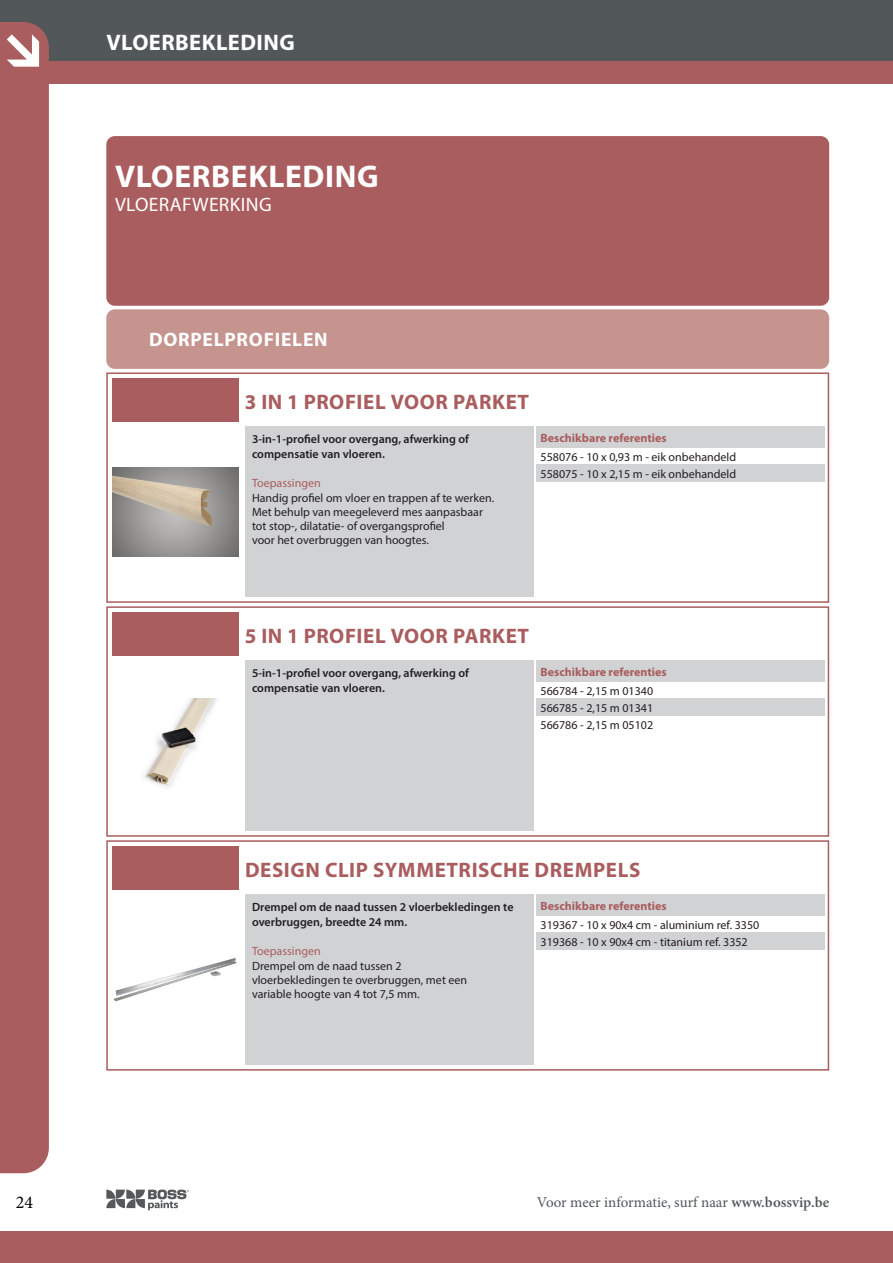
<style>
.page{position:relative;width:893px;height:1263px;background:#fff}
.page>*{position:absolute;margin:0;border:0;box-sizing:border-box;transform-origin:0 0}
._03_title_big_bloc{font:700 31.5px "Myriad Pro";letter-spacing:.02em;color:#fff}
.t1{font:700 22.5px "Myriad Pro";letter-spacing:.02em;color:#fff}
._03_productname_titl{font:700 21px "Myriad Pro";letter-spacing:.03em;color:#a95d5e}
._02_subtitle_single{font:700 19.5px "Myriad Pro";letter-spacing:.04em;color:#fff}
._02_subtitle_big_blo{font:19.5px "Myriad Pro";letter-spacing:.02em;color:#fff}
.t2{font:18px "Minion Pro";color:#000}
.t3{font:15px "Minion Pro";color:#52575a}
._01_bodytext_table{font:12px/14.2px "Myriad Pro";color:#231f20}
._01_product_beschrij{font:600 12px/15px "Myriad Pro";color:#231f20}
._01_body_table_color{font:12px "Myriad Pro";color:#231f20}
._02_subtitles_table{font:700 12px "Myriad Pro";color:#a95d5e}
.s1{color:#a95d5e}
.s2{font-weight:600}
</style>
<div class="page">
<div style="left:0;top:0;width:893px;height:71px;background:#52575a"></div>
<svg style="left:106px;top:1189px;width:83px;height:21px"></svg>
<div style="left:0;top:22px;width:49px;height:1151px;background:#a95d5e"></div>
<div style="left:0;top:1231px;width:893px;height:32px;background:#a95d5e"></div>
<div style="left:0;top:61px;width:893px;height:22px;background:#a95d5e"></div>
<div style="left:7px;top:30px;width:34px;height:42px;background:#a95d5e"></div>
<svg style="left:7px;top:34px;width:32px;height:33px"></svg>
<div style="left:106px;top:136px;width:723px;height:170px;background:#a95d5e;border-radius:9px"></div>
<div style="left:106px;top:309px;width:723px;height:60px;background:#c5948e;border-radius:9px"></div>
<div style="left:112px;top:378px;width:126px;height:44px;background:#a95d5e"></div>
<img style="left:112px;top:467px;width:126px;height:90px">
<div style="left:245px;top:427px;width:289px;height:170px;background:#d1d2d4"></div>
<div style="left:536px;top:427px;width:289px;height:21px;background:#d1d2d4"></div>
<div style="left:536px;top:465px;width:289px;height:17px;background:#d1d2d4"></div>
<div style="left:106px;top:372px;width:723px;height:231px;border:2px solid #a95d5e"></div>
<div style="left:112px;top:612px;width:126px;height:44px;background:#a95d5e"></div>
<img style="left:144px;top:698px;width:73px;height:90px">
<div style="left:245px;top:661px;width:289px;height:170px;background:#d1d2d4"></div>
<div style="left:536px;top:661px;width:289px;height:21px;background:#d1d2d4"></div>
<div style="left:536px;top:699px;width:289px;height:17px;background:#d1d2d4"></div>
<div style="left:106px;top:606px;width:723px;height:231px;border:2px solid #a95d5e"></div>
<div style="left:112px;top:846px;width:126px;height:44px;background:#a95d5e"></div>
<img style="left:113px;top:958px;width:124px;height:44px">
<div style="left:245px;top:895px;width:289px;height:170px;background:#d1d2d4"></div>
<div style="left:536px;top:895px;width:289px;height:21px;background:#d1d2d4"></div>
<div style="left:536px;top:933px;width:289px;height:17px;background:#d1d2d4"></div>
<div style="left:106px;top:840px;width:723px;height:230px;border:2px solid #a95d5e"></div>
<p class="t1" style="left:107px;top:28px;width:190px">VLOERBEKLEDING</p>
<p class="_03_title_big_bloc" style="left:115px;top:156px;width:265px">VLOERBEKLEDING</p>
<p class="_02_subtitle_big_blo" style="left:115px;top:193px;width:158px">VLOERAFWERKING</p>
<p class="_02_subtitle_single" style="left:149px;top:326px;width:180px">DORPELPROFIELEN</p>
<p class="_03_productname_titl" style="left:245px;top:388px;width:286px">3 IN 1 PROFIEL VOOR PARKET</p>
<p class="_01_product_beschrij" style="left:252px;top:431px;width:218px">3-in-1-profiel voor overgang, afwerking of compensatie van vloeren.</p>
<p class="_01_bodytext_table" style="left:252px;top:476px;width:244px"><span class="s1">Toepassingen<br></span>Handig profiel om vloer en trappen af te werken.<br>Met behulp van meegeleverd mes aanpasbaar tot stop-, dilatatie- of overgangsprofiel<br>voor het overbruggen van hoogtes.</p>
<p class="_02_subtitles_table" style="left:541px;top:430px;width:128px">Beschikbare referenties</p>
<p class="_01_body_table_color" style="left:541px;top:449px;width:197px">558076 - 10 x 0,93 m - eik onbehandeld</p>
<p class="_01_body_table_color" style="left:541px;top:466px;width:197px">558075 - 10 x 2,15 m - eik onbehandeld</p>
<p class="_03_productname_titl" style="left:245px;top:622px;width:286px">5 IN 1 PROFIEL VOOR PARKET</p>
<p class="_01_product_beschrij" style="left:252px;top:665px;width:218px">5-in-1-profiel voor overgang, afwerking of compensatie van vloeren.</p>
<p class="_02_subtitles_table" style="left:541px;top:664px;width:128px">Beschikbare referenties</p>
<p class="_01_body_table_color" style="left:541px;top:683px;width:114px">566784 - 2,15 m 01340</p>
<p class="_01_body_table_color" style="left:541px;top:700px;width:114px">566785 - 2,15 m 01341</p>
<p class="_01_body_table_color" style="left:541px;top:717px;width:114px">566786 - 2,15 m 05102</p>
<p class="_03_productname_titl" style="left:245px;top:856px;width:397px">DESIGN CLIP SYMMETRISCHE DREMPELS</p>
<p class="_01_product_beschrij" style="left:252px;top:899px;width:263px">Drempel om de naad tussen 2 vloerbekledingen te overbruggen, breedte 24 mm.</p>
<p class="_01_bodytext_table" style="left:252px;top:944px;width:217px"><span class="s1">Toepassingen<br></span>Drempel om de naad tussen 2 vloerbekledingen te overbruggen, met een variable hoogte van 4 tot 7,5 mm.</p>
<p class="_02_subtitles_table" style="left:541px;top:898px;width:128px">Beschikbare referenties</p>
<p class="_01_body_table_color" style="left:541px;top:917px;width:220px">319367 - 10 x 90x4 cm - aluminium ref. 3350</p>
<p class="_01_body_table_color" style="left:541px;top:934px;width:209px">319368 - 10 x 90x4 cm - titanium ref. 3352</p>
<h3 class="t2" style="left:16px;top:1190px;width:19px">24</h3>
<p class="t3" style="left:537px;top:1192px;width:294px">Voor meer informatie, surf naar <span class="s2">www.bossvip.be</span></p>
</div>
